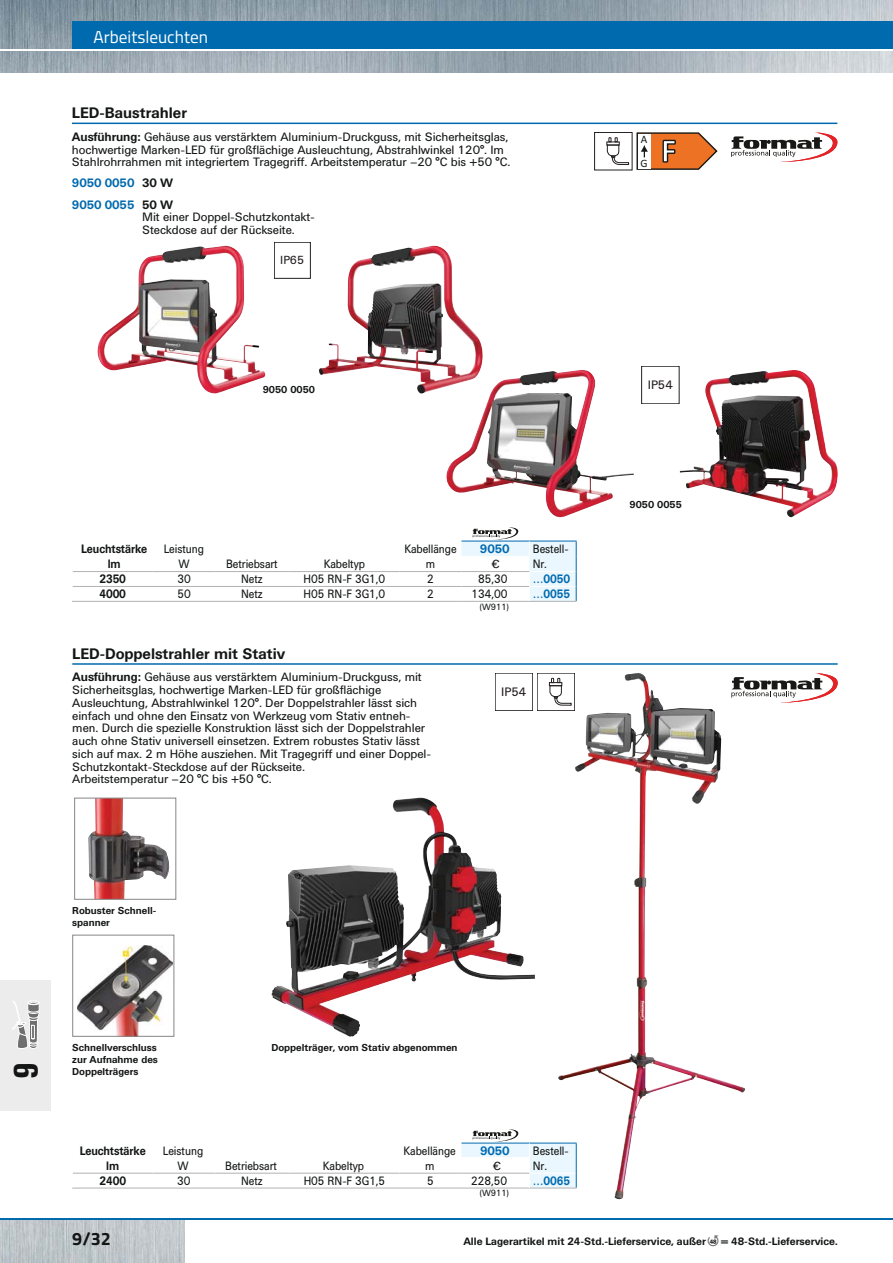
<style>
.page{position:relative;width:893px;height:1263px;background:#fff}
.page>*{position:absolute;margin:0;border:0;box-sizing:border-box;transform-origin:0 0}
.t1{font:700 33.9px "Calibri";color:#fff}
.t2{font:700 33.75px "Univers Condp 67";color:#131615}
.t3{font:700 18px "Titillium Web";color:#131615}
.t4{font:17.25px "Titillium Web";color:#fff}
.t5{font:700 15px "Universdp 65";color:#131615}
.t6{font:12.15px "Universdp 55";color:#231f20}
.t7{font:12px/12.8px "Universdp 55";letter-spacing:-.01em;color:#131615}
.t8{font:12px/14.9px "Universdp 55";letter-spacing:-.01em;color:#131615;text-align:center;scale:.9 1}
.t9{font:700 12px/14.9px "Universdp 65";letter-spacing:-.01em;color:#131615;text-align:center;scale:.9 1}
.t10{font:700 12px/21.1px "Universdp 65";letter-spacing:-.01em;color:#006aaf}
.t11{font:700 12px "Universdp 65";letter-spacing:-.01em;color:#006aaf;scale:.9 1}
.t12{font:11.7px "Universdp 55";color:#231f20}
.t13{font:11.25px/24px "Calibri";color:#181816}
.t14{font:700 10.5px "Universdp 65";color:#131615}
.t15{font:700 9.9px/12px "Universdp 65";color:#131615;text-align:justify}
.t16{font:9.75px "Universdp 00 Pi";color:#131615}
.t17{font:9px "Universdp 55";letter-spacing:-.01em;color:#131615;scale:.95 1}
.s1{font-family:"Universdp 65";font-weight:700}
.s2{color:#131615}
.s3{font-family:"Universdp 00 Pi";font-weight:400;font-size:12px;color:#6e6f6e}
</style>
<div class="page">
<img style="left:0;top:0;width:893px;height:72px">
<img style="left:0;top:1220px;width:185px;height:43px">
<div style="left:72px;top:21px;width:821px;height:29px;background:#006aaf"></div>
<hr style="left:0;top:50px;width:893px;height:1px;background:#fff">
<hr style="left:0;top:1218px;width:893px;height:2px;background:#006aaf">
<hr style="left:72px;top:1188px;width:143px;height:1px;background:#b2b2b3">
<hr style="left:215px;top:1188px;width:314px;height:1px;background:#b2b2b3">
<hr style="left:529px;top:1188px;width:48px;height:1px;background:#b2b2b3">
<hr style="left:73px;top:1173px;width:80px;height:1px;background:#b2b2b3">
<hr style="left:153px;top:1173px;width:62px;height:1px;background:#b2b2b3">
<hr style="left:215px;top:1173px;width:185px;height:1px;background:#b2b2b3">
<hr style="left:400px;top:1173px;width:61px;height:1px;background:#b2b2b3">
<svg style="left:461px;top:1129px;width:97px;height:59px"></svg>
<hr style="left:72px;top:663px;width:766px;height:2px;background:#006aaf">
<div style="left:495px;top:673px;width:38px;height:38px;border:1px solid #231f20"></div>
<svg style="left:549px;top:678px;width:9px;height:27px"></svg>
<hr style="left:73px;top:586px;width:388px;height:1px;background:#b2b2b3">
<hr style="left:72px;top:601px;width:505px;height:1px;background:#b2b2b3">
<hr style="left:153px;top:571px;width:247px;height:1px;background:#b2b2b3">
<hr style="left:73px;top:571px;width:80px;height:1px;background:#b2b2b3">
<hr style="left:400px;top:571px;width:61px;height:1px;background:#b2b2b3">
<svg style="left:461px;top:527px;width:116px;height:74px"></svg>
<hr style="left:72px;top:123px;width:765px;height:1px;background:#006aaf">
<div style="left:641px;top:366px;width:38px;height:38px;border:1px solid #231f20"></div>
<div style="left:274px;top:242px;width:36px;height:36px;border:1px solid #231f20"></div>
<div style="left:594px;top:132px;width:38px;height:38px;border:1px solid #231f20"></div>
<svg style="left:607px;top:137px;width:22px;height:28px"></svg>
<svg style="left:636px;top:132px;width:82px;height:38px"></svg>
<svg style="left:731px;top:132px;width:106px;height:30px"></svg>
<svg style="left:745px;top:673px;width:93px;height:30px"></svg>
<img style="left:558px;top:674px;width:187px;height:525px">
<img style="left:272px;top:798px;width:263px;height:239px">
<img style="left:88px;top:800px;width:81px;height:98px">
<div style="left:74px;top:798px;width:102px;height:102px;border:1px solid #868686"></div>
<img style="left:77px;top:945px;width:95px;height:90px">
<div style="left:72px;top:935px;width:102px;height:102px;border:1px solid #868686"></div>
<img style="left:446px;top:370px;width:188px;height:147px">
<img style="left:680px;top:370px;width:158px;height:147px">
<img style="left:98px;top:246px;width:167px;height:147px">
<img style="left:319px;top:246px;width:164px;height:147px">
<div style="left:0;top:981px;width:51px;height:130px;background:#edecec"></div>
<svg style="left:12px;top:1000px;width:27px;height:49px"></svg>
<h3 class="t4" style="left:94px;top:23px;width:116px">Arbeitsleuchten</h3>
<p class="t5" style="left:72px;top:107px;width:116px">LED-Baustrahler</p>
<p class="t7" style="left:72px;top:131px;width:440px"><span class="s1">Ausführung:</span> Gehäuse aus verstärktem Aluminium-Druckguss, mit Sicherheitsglas, hochwertige Marken-LED für großflächige Ausleuchtung, Abstrahlwinkel 120°. Im<br>Stahlrohrrahmen mit integriertem Tragegriff. Arbeitstemperatur –20 °C bis +50 °C.</p>
<p class="t10" style="left:72px;top:174px;width:103px">9050 0050 <span class="s2">30 W<br></span>9050 0055 <span class="s2">50 W</span></p>
<p class="t7" style="left:142px;top:212px;width:174px">Mit einer Doppel-Schutzkontakt-<br>Steckdose auf der Rückseite.</p>
<p class="t12" style="left:280px;top:255px;width:26px">IP65</p>
<p class="t15" style="left:263px;top:385px;width:54px">9050 0050</p>
<p class="t9" style="left:81px;top:543px;width:75px">Leuchtstärke lm</p>
<p class="t8" style="left:164px;top:543px;width:46px">Leistung<br>W</p>
<p class="t8" style="left:226px;top:558px;width:59px">Betriebsart</p>
<p class="t8" style="left:324px;top:558px;width:47px">Kabeltyp</p>
<p class="t8" style="left:404px;top:543px;width:60px">Kabellänge m</p>
<p class="t10" style="left:480px;top:539px;width:31px">9050</p>
<p class="t8" style="left:533px;top:542px;width:41px">Bestell-</p>
<p class="t8" style="left:492px;top:558px;width:10px">€</p>
<p class="t8" style="left:533px;top:557px;width:17px">Nr.</p>
<p class="t9" style="left:99px;top:573px;width:31px">2350</p>
<p class="t8" style="left:177px;top:573px;width:16px">30</p>
<p class="t8" style="left:241px;top:573px;width:26px">Netz</p>
<p class="t8" style="left:304px;top:573px;width:92px">H05 RN-F 3G1,0</p>
<p class="t8" style="left:427px;top:573px;width:9px">2</p>
<p class="t8" style="left:478px;top:573px;width:34px">85,30</p>
<p class="t11" style="left:533px;top:574px;width:43px">…0050</p>
<p class="t9" style="left:99px;top:587px;width:31px">4000</p>
<p class="t8" style="left:177px;top:587px;width:16px">50</p>
<p class="t8" style="left:241px;top:587px;width:26px">Netz</p>
<p class="t8" style="left:304px;top:587px;width:92px">H05 RN-F 3G1,0</p>
<p class="t8" style="left:427px;top:587px;width:9px">2</p>
<p class="t8" style="left:472px;top:587px;width:41px">134,00</p>
<p class="t11" style="left:533px;top:589px;width:43px">…0055</p>
<p class="t17" style="left:479px;top:603px;width:33px">(W911)</p>
<p class="t5" style="left:72px;top:647px;width:215px">LED-Doppelstrahler mit Stativ</p>
<p class="t7" style="left:72px;top:672px;width:360px"><span class="s1">Ausführung:</span> Gehäuse aus verstärktem Aluminium-Druckguss, mit Sicherheitsglas, hochwertige Marken-LED für großflächige Ausleuchtung, Abstrahlwinkel 120°. Der Doppelstrahler lässt sich einfach und ohne den Einsatz von Werkzeug vom Stativ entneh&shy;men. Durch die spezielle Konstruktion lässt sich der Doppelstrahler auch ohne Stativ universell einsetzen. Extrem robustes Stativ lässt sich auf max. 2 m Höhe ausziehen. Mit Tragegriff und einer Doppel-Schutzkontakt-Steckdose auf der Rückseite.<br>Arbeitstemperatur –20 °C bis +50 °C.</p>
<p class="t6" style="left:501px;top:686px;width:27px">IP54</p>
<p class="t13" style="left:640px;top:127px;width:9px">A<br>G</p>
<h1 class="t1" style="left:661px;top:130px;width:17px">F</h1>
<p class="t6" style="left:648px;top:380px;width:27px">IP54</p>
<p class="t15" style="left:629px;top:499px;width:54px">9050 0055</p>
<p class="t15" style="left:72px;top:906px;width:85px">Robuster Schnell&shy;spanner</p>
<h2 class="t2" style="left:6px;top:1079px;width:18px;rotate:-90deg">9</h2>
<p class="t15" style="left:72px;top:1042px;width:87px">Schnellverschluss zur Aufnahme des Doppelträgers</p>
<p class="t15" style="left:272px;top:1042px;width:188px">Doppelträger, vom Stativ abgenommen</p>
<p class="t9" style="left:80px;top:1144px;width:75px">Leucht stärke lm</p>
<p class="t8" style="left:163px;top:1144px;width:46px">Leistung<br>W</p>
<p class="t8" style="left:225px;top:1159px;width:59px">Be triebsart</p>
<p class="t8" style="left:323px;top:1159px;width:47px">Kabeltyp</p>
<p class="t8" style="left:404px;top:1144px;width:60px">Kabellänge m</p>
<p class="t10" style="left:480px;top:1141px;width:31px">9050</p>
<p class="t8" style="left:533px;top:1144px;width:41px">Bestell-</p>
<p class="t8" style="left:493px;top:1159px;width:10px">€</p>
<p class="t8" style="left:533px;top:1159px;width:17px">Nr.</p>
<p class="t9" style="left:100px;top:1174px;width:31px">2400</p>
<p class="t8" style="left:177px;top:1174px;width:16px">30</p>
<p class="t8" style="left:241px;top:1174px;width:26px">Netz</p>
<p class="t8" style="left:304px;top:1174px;width:92px">H05 RN-F 3G1,5</p>
<p class="t8" style="left:427px;top:1174px;width:9px">5</p>
<p class="t8" style="left:471px;top:1174px;width:41px">228,50</p>
<p class="t11" style="left:533px;top:1176px;width:43px">…0065</p>
<p class="t17" style="left:479px;top:1190px;width:33px">(W911)</p>
<h3 class="t3" style="left:72px;top:1225px;width:40px">9/32</h3>
<p class="t14" style="left:463px;top:1237px;width:376px">Alle Lagerartikel mit 24-Std.-Lieferservice, außer <span class="s3">Ä</span> = 48-Std.-Lieferservice.</p>
<p class="t16" style="left:709px;top:1236px;width:8px">Å</p>
</div>
